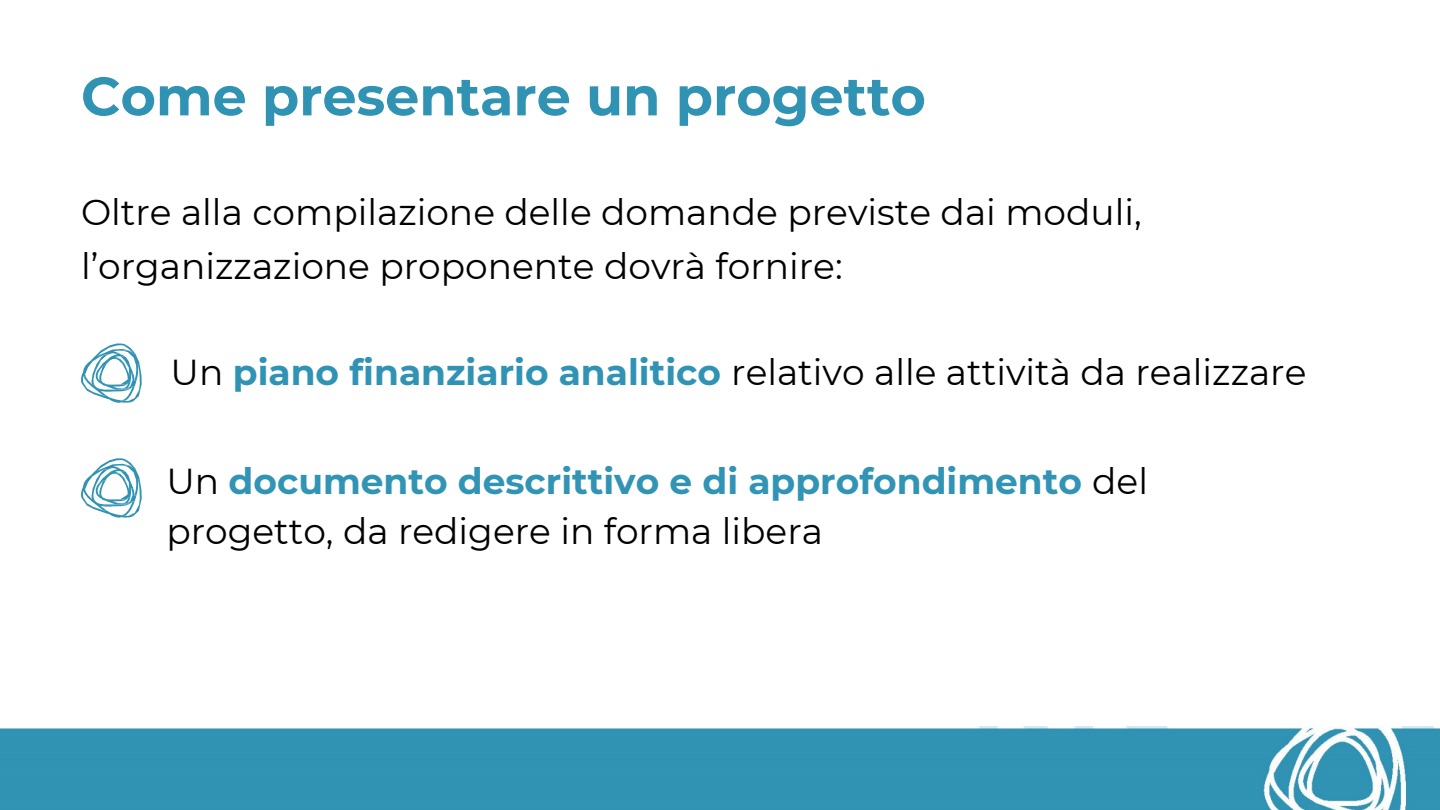
<style>
.page{position:relative;width:1440px;height:810px;background:#fff}
.page>*{position:absolute;margin:0;border:0;box-sizing:border-box;transform-origin:0 0}
.t1{font:700 54px "Montserrat";color:#3193b4}
.t2{font:36px/54px "Montserrat";color:#000}
.t3{font:700 36px/50.2px "Montserrat";color:#3194b4}
.s1{font-weight:700;color:#3193b4}
.s2{font-weight:400;color:#000}
</style>
<div class="page">
<img style="left:0;top:726px;width:1440px;height:84px">
<svg style="left:81px;top:344px;width:61px;height:59px"></svg>
<svg style="left:81px;top:458px;width:61px;height:60px"></svg>
<h1 class="t1" style="left:81px;top:63px;width:846px">Come presentare un progetto</h1>
<p class="t2" style="left:81px;top:186px;width:1062px">Oltre alla compilazione delle domande previste dai moduli, l’organizzazione proponente dovrà fornire:</p>
<p class="t2" style="left:171px;top:345px;width:1137px">Un <span class="s1">piano finanziario analitico</span> relativo alle attività da realizzare</p>
<p class="t3" style="left:166px;top:456px;width:983px"><span class="s2">Un</span> documento descrittivo e di approfondimento <span class="s2">del progetto, da redigere in forma libera</span></p>
</div>
